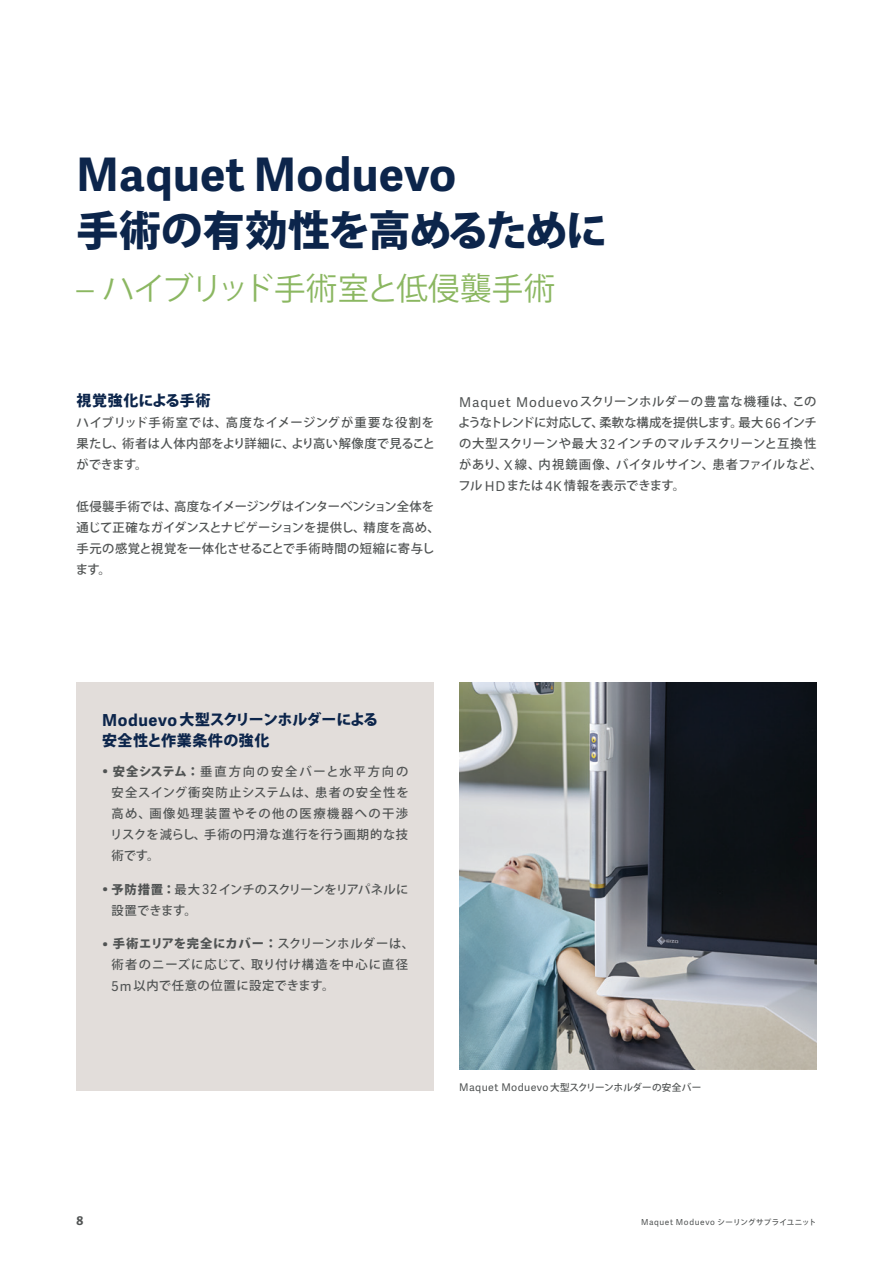
<style>
.page{position:relative;width:893px;height:1263px;background:#fff}
.page>*{position:absolute;margin:0;border:0;box-sizing:border-box;transform-origin:0 0}
.大見出し{font:700 46.2px "Adelle Sans";letter-spacing:.01em;color:#0c254b}
.大見出し-2{font:800 42px "Koz Go Pr 6 N";letter-spacing:-.03em;color:#0c254b}
.中見出し{font:31.5px "Koz Go Pr 6 N";letter-spacing:-.01em;color:#8bb761}
.本文_見出し{font:800 15px "Koz Go Pr 6 N";letter-spacing:-.05em;color:#0c254b}
.本文_見出し-2{font:800 15px "Koz Go Pr 6 N";letter-spacing:.04em;color:#0c254b}
.本文_見出し-3{font:800 15px "Koz Go Pr 6 N";letter-spacing:.025em;color:#0c254b}
.本文{font:500 12.3px/21px "Koz Go Pr 6 N";letter-spacing:.02em;color:#505353;text-align:justify}
.本文-2{font:500 12.3px/21px "Koz Go Pr 6 N";color:#505353}
.本文-3{font:500 12.3px/21px "Koz Go Pr 6 N";letter-spacing:.06em;color:#505353}
.本文-4{font:500 12.3px/21px "Koz Go Pr 6 N";letter-spacing:-.02em;color:#505353}
.t1{font:700 12px "Adelle Sans";color:#505353}
.キャプション{font:500 9.6px "Koz Go Pr 6 N";letter-spacing:.01em;color:#505353}
.t2{font:8.25px "Adelle Sans";letter-spacing:.075em;color:#505353}
.s1{font-family:"Adelle Sans";font-weight:300;font-size:34.65px}
.s2{font-family:"Adelle Sans";font-weight:400;font-size:13.5px}
.s3{font-family:"Adelle Sans";font-weight:700;font-size:16.5px}
.s4{font-family:"Adelle Sans";font-weight:700;font-size:13.5px}
.s5{font-weight:800}
.s6{font-family:"Adelle Sans";font-weight:400;font-size:10.5px}
.s7{font-family:"Koz Go Pr 6 N";font-weight:500;font-size:7.5px}
</style>
<div class="page">
<div style="left:77px;top:682px;width:357px;height:409px;background:#e2ddda"></div>
<img style="left:459px;top:682px;width:357px;height:387px">
<p class="大見出し" style="left:77px;top:141px;width:381px">Maquet Moduevo</p>
<p class="大見出し-2" style="left:77px;top:206px;width:532px">手術の有効性を高めるために</p>
<p class="中見出し" style="left:77px;top:271px;width:480px"><span class="s1">–</span> ハイブリッド手術室と低侵襲手術</p>
<p class="本文_見出し-3" style="left:77px;top:392px;width:135px">視覚強化による手術</p>
<p class="本文" style="left:77px;top:413px;width:360px">ハイブリッド手術室では、高度なイメージングが重要な役割を果たし、術者は人体内部をより詳細に、より高い解像度で見ることができます。</p>
<p class="本文-2" style="left:76px;top:497px;width:365px">低侵襲手術では、高度なイメージングはインターベンション全体を通じて正確なガイダンスとナビゲーションを提供し、精度を高め、手元の感覚と視覚を一体化させることで手術時間の短縮に寄与します。</p>
<p class="本文" style="left:458px;top:392px;width:366px;text-align:left"><span class="s2">Maquet Moduevo</span>スクリーンホルダーの豊富な機種は、このようなトレンドに対応して、柔軟な構成を提供します。最大 <span class="s2">66</span> インチの大型スクリーンや最大 <span class="s2">32</span>インチのマルチスクリーンと互換性があり、<span class="s2">X</span> 線、内視鏡画像、バイタルサイン、患者ファイルなど、フル <span class="s2">HD</span>または<span class="s2">4K</span> 情報を表示できます。</p>
<p class="本文_見出し" style="left:102px;top:711px;width:278px"><span class="s3">Moduevo</span> 大型スクリーンホルダーによる</p>
<p class="本文_見出し-2" style="left:102px;top:732px;width:169px">安全性と作業条件の強化</p>
<p class="本文" style="left:110px;top:761px;width:300px;text-indent:-8px"><span class="s4">•</span> <span class="s5">安全システム：</span>垂直方向の安全バーと水平方向の安全スイング衝突防止システムは、患者の安全性を高め、画像処理装置やその他の医療機器への干渉リスクを減らし、手術の円滑な進行を行う画期的な技術です。</p>
<p class="本文-4" style="left:112px;top:879px;width:298px;text-indent:-10px"><span class="s4">•</span> <span class="s5">予防措置：</span>最大 <span class="s2">32</span> インチのスクリーンをリアパネルに設置できます。</p>
<p class="本文-3" style="left:112px;top:933px;width:304px;text-indent:-10px"><span class="s4">•</span> <span class="s5">手術エリアを完全にカバー：</span>スクリーンホルダーは、術者のニーズに応じて、取り付け構造を中心に直径<br><span class="s2">5m</span> 以内で任意の位置に設定できます。</p>
<p class="キャプション" style="left:459px;top:1082px;width:244px"><span class="s6">Maquet Moduevo</span> 大型スクリーンホルダーの安全バー</p>
<p class="t1" style="left:77px;top:1211px;width:8px">8</p>
<p class="t2" style="left:641px;top:1216px;width:177px">Maquet Moduevo <span class="s7">シーリングサプライユニット</span></p>
</div>
